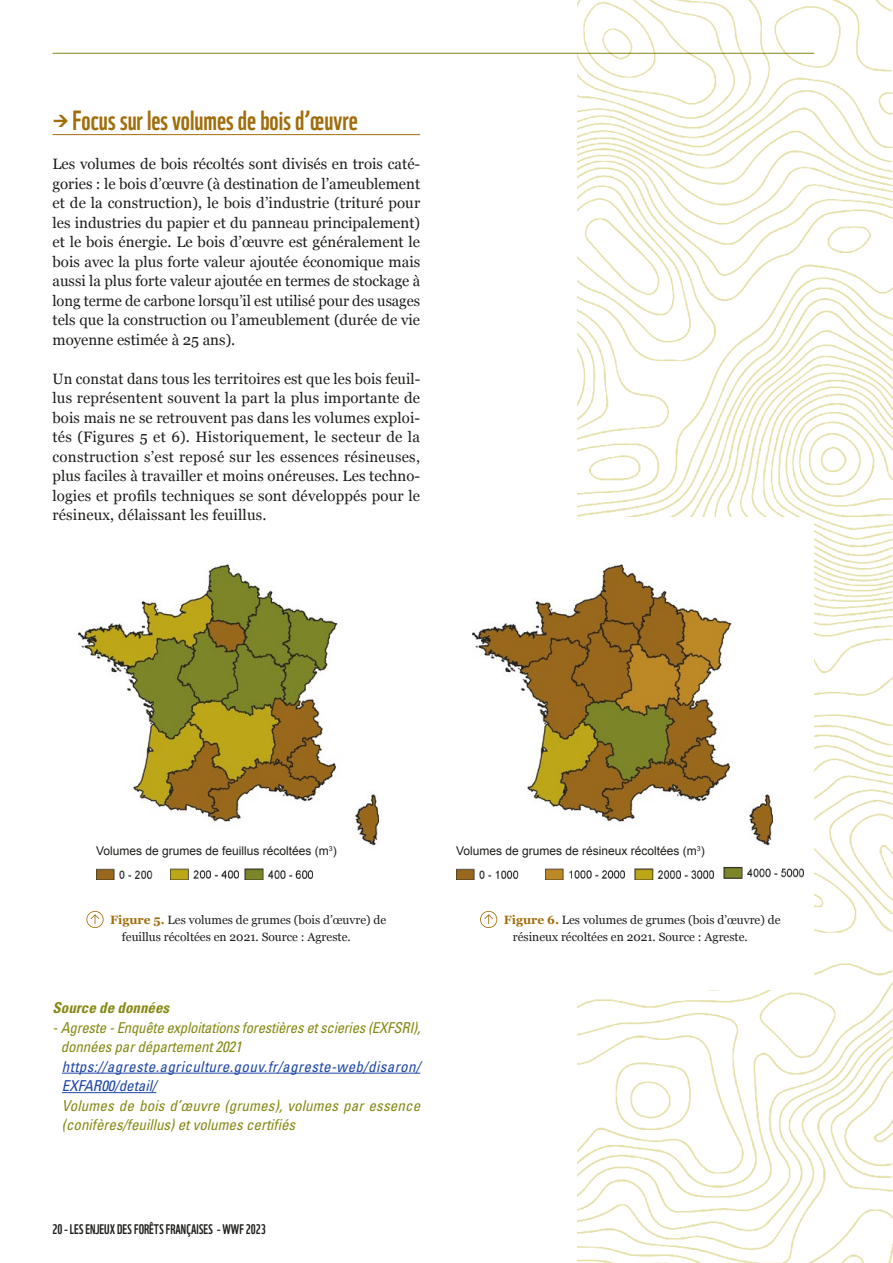
<style>
.page{position:relative;width:893px;height:1263px;background:#fff}
.page>*{position:absolute;margin:0;border:0;box-sizing:border-box;transform-origin:0 0}
.t1{font:27px "WWF";color:#a16d0b}
.t2{font:15px/19.5px "Georgia";letter-spacing:.005em;color:#1d1d1b;text-align:justify}
.t3{font:italic condensed 15px/19.5px "Univers";letter-spacing:-.01em;color:#868914}
.t4{font:italic condensed 15px/19.5px "Univers";letter-spacing:.01em;color:#868914}
.t5{font:italic condensed 15px/19.5px "Univers";letter-spacing:.03em;color:#1e46a7}
.t6{font:italic 700 condensed 15px "Univers";color:#868914}
.t7{font:13.5px "WWF";color:#1d1d1b}
.t8{font:12px/17.4px "Georgia";color:#1d1d1b}
.t9{font:12px "Arial";color:#1d1d1b}
.s1{font-weight:700;color:#a16d0b}
</style>
<div class="page">
<hr style="left:53px;top:53px;width:761px;height:1px;background:#868914">
<img style="left:578px;top:0;width:315px;height:1263px">
<div style="left:53px;top:518px;width:761px;height:472px;background:#fff"></div>
<hr style="left:53px;top:134px;width:367px;height:1px;background:#a16d0b">
<hr style="left:62px;top:1073px;width:358px;height:1px;background:#1e46a7">
<hr style="left:62px;top:1092px;width:94px;height:1px;background:#1e46a7">
<svg style="left:86px;top:911px;width:18px;height:17px"></svg>
<img style="left:78px;top:564px;width:301px;height:282px">
<img style="left:96px;top:868px;width:57px;height:12px">
<img style="left:170px;top:868px;width:69px;height:12px">
<img style="left:245px;top:868px;width:68px;height:12px">
<svg style="left:480px;top:911px;width:17px;height:17px"></svg>
<img style="left:472px;top:564px;width:301px;height:282px">
<img style="left:456px;top:868px;width:63px;height:12px">
<img style="left:545px;top:868px;width:80px;height:12px">
<img style="left:635px;top:868px;width:79px;height:12px">
<img style="left:724px;top:867px;width:80px;height:12px">
<h1 class="t1" style="left:72px;top:99px;width:287px">Focus sur les volumes de bois d’œuvre</h1>
<p class="t2" style="left:53px;top:153px;width:369px">Les volumes de bois récoltés sont divisés en trois caté&shy;gories : le bois d’œuvre (à destination de l’ameublement et de la construction), le bois d’industrie (trituré pour les industries du papier et du panneau principalement) et le bois énergie. Le bois d’œuvre est généralement le bois avec la plus forte valeur ajoutée économique mais aussi la plus forte valeur ajoutée en termes de stockage à long terme de carbone lorsqu’il est utilisé pour des usages tels que la construction ou l’ameublement (durée de vie moyenne estimée à 25 ans).</p>
<p class="t2" style="left:53px;top:368px;width:369px">Un constat dans tous les territoires est que les bois feuil&shy;lus représentent souvent la part la plus importante de bois mais ne se retrouvent pas dans les volumes exploi&shy;tés (Figures 5 et 6). Historiquement, le secteur de la construction s’est reposé sur les essences résineuses, plus faciles à travailler et moins onéreuses. Les techno&shy;logies et profils techniques se sont développés pour le résineux, délaissant les feuillus.</p>
<p class="t9" style="left:96px;top:843px;width:242px">Volumes de grumes de feuillus récoltées (m<sup>3</sup>)</p>
<p class="t8" style="left:122px;top:910px;width:266px;text-indent:-12px"><span class="s1">Figure 5.</span> Les volumes de grumes (bois d’œuvre) de feuillus récoltées en 2021. Source : Agreste.</p>
<p class="t6" style="left:53px;top:998px;width:118px">Source de données</p>
<p class="t3" style="left:61px;top:1017px;width:361px;text-indent:-8px">- Agreste - Enquête exploitations forestières et scieries (EXFSRI), données par département 2021</p>
<p class="t5" style="left:62px;top:1056px;width:360px">https://agreste.agriculture.gouv.fr/agreste-web/disaron/<br>EXFAR00/detail/</p>
<p class="t4" style="left:62px;top:1095px;width:360px">Volumes de bois d’œuvre (grumes), volumes par essence (conifères/feuillus) et volumes certifiés</p>
<p class="t9" style="left:456px;top:843px;width:250px">Volumes de grumes de résineux récoltées (m<sup>3</sup>)</p>
<p class="t8" style="left:513px;top:910px;width:269px;text-indent:-9px"><span class="s1">Figure 6.</span> Les volumes de grumes (bois d’œuvre) de résineux récoltées en 2021. Source : Agreste.</p>
<p class="t7" style="left:53px;top:1219px;width:215px">20 - LES ENJEUX DES FORÊTS FRANÇAISES - WWF 2023</p>
</div>
